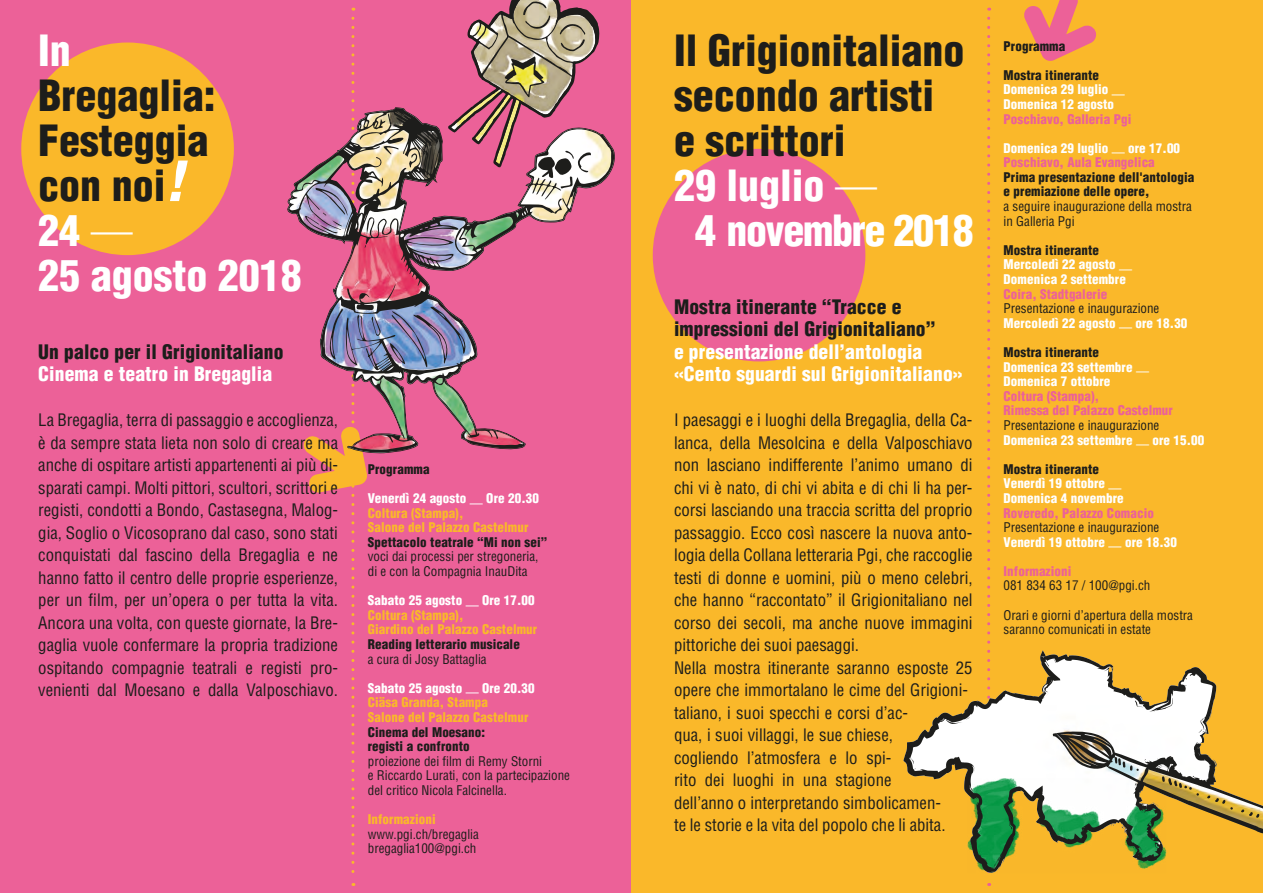
<style>
.page{position:relative;width:1263px;height:893px;background:#fff}
.page>*{position:absolute;margin:0;border:0;box-sizing:border-box;transform-origin:0 0}
.t1{font:900 condensed 42px/45px "Helvetica";color:#1d1d1b}
.t2{font:900 condensed 42px "Helvetica";letter-spacing:-.03em;color:#fff}
.t3{font:900 condensed 42px "Helvetica";color:#fff}
.t4{font:900 condensed 19.5px/22.5px "Helvetica";letter-spacing:.01em;color:#fff}
.t5{font:900 condensed 19.5px/22.5px "Helvetica";letter-spacing:.01em;color:#1d1d1b}
.t6{font:condensed 16.8px/22.5px "Helvetica";color:#1d1d1b}
.t7{font:condensed 13.05px/14.5px "Helvetica";color:#1d1d1b}
.t8{font:900 condensed 13.05px/14.5px "Helvetica";letter-spacing:.01em;color:#fff}
.t9{font:900 condensed 13.05px/14.5px "Helvetica";letter-spacing:.01em;color:#fab82a}
.t10{font:900 condensed 13.05px/14.5px "Helvetica";letter-spacing:.01em;color:#1d1d1b}
.t11{font:900 condensed 13.05px/14.5px "Helvetica";letter-spacing:.01em;color:#ec6198}
.s1{font-style:italic;font-size:54px;color:#fff}
.s2{color:#fff}
.s3{font-weight:300;color:#fff}
.s4{font-weight:400;color:#fff}
.s5{font-weight:300}
.s6{color:#1d1d1b}
.s7{font-weight:400}
.s8{color:#ec6198}
.s9{font-weight:900;color:#fff}
</style>
<div class="page">
<div style="left:0;top:0;width:631px;height:893px;background:#ec6198"></div>
<div style="left:631px;top:0;width:632px;height:893px;background:#fab82a"></div>
<div style="left:653px;top:149px;width:212px;height:212px;background:#ec6198;border-radius:50%"></div>
<div style="left:21px;top:43px;width:213px;height:212px;background:#fab82a;border-radius:50%"></div>
<svg style="left:1024px;top:0;width:72px;height:61px"></svg>
<svg style="left:309px;top:454px;width:58px;height:432px"></svg>
<img style="left:288px;top:108px;width:326px;height:345px">
<svg style="left:447px;top:0;width:154px;height:168px"></svg>
<svg style="left:987px;top:18px;width:5px;height:868px"></svg>
<svg style="left:903px;top:650px;width:360px;height:223px"></svg>
<svg style="left:1114px;top:757px;width:32px;height:14px"></svg>
<svg style="left:1162px;top:776px;width:37px;height:20px"></svg>
<svg style="left:1207px;top:795px;width:26px;height:15px"></svg>
<svg style="left:1241px;top:809px;width:18px;height:9px"></svg>
<h1 class="t2" style="left:38px;top:24px;width:34px">In</h1>
<h1 class="t1" style="left:38px;top:73px;width:265px">Bregaglia:<br>Festeggia<br>con noi<span class="s1">!<br></span><span class="s2">24</span> <span class="s3">—<br></span><span class="s2">25 agosto 2018</span></h1>
<p class="t5" style="left:38px;top:340px;width:247px">Un palco per il Grigionitaliano</p>
<p class="t4" style="left:38px;top:362px;width:235px">Cinema e teatro in Bregaglia</p>
<p class="t6" style="left:38px;top:408px;width:301px;text-align:justify">La Bregaglia, terra di passaggio e accoglienza, è da sempre stata lieta non solo di creare ma anche di ospitare artisti appartenenti ai più di&shy;sparati campi. Molti pittori, scultori, scrittori e registi, condotti a Bondo, Castasegna, Malog&shy;gia, Soglio o Vicosoprano dal caso, sono stati conquistati dal fascino della Bregaglia e ne hanno fatto il centro delle proprie esperienze, per un film, per un’opera o per tutta la vita.<br>Ancora una volta, con queste giornate, la Bre&shy;gaglia vuole confermare la propria tradizione ospitando compagnie teatrali e registi pro&shy;venienti dal Moesano e dalla Valposchiavo.</p>
<p class="t10" style="left:368px;top:462px;width:63px">Programma</p>
<p class="t9" style="left:368px;top:491px;width:173px"><span class="s2">Venerdì 24 agosto</span> <span class="s4">—</span> <span class="s2">Ore 20.30<br></span>Coltura (Stampa),<br>Salone del Palazzo Castelmur</p>
<p class="t10" style="left:368px;top:535px;width:181px">Spettacolo teatrale “Mi non sei”</p>
<p class="t7" style="left:368px;top:549px;width:172px">voci dai processi per stregoneria, di e con la Compagnia InauDita</p>
<p class="t9" style="left:368px;top:593px;width:171px"><span class="s2">Sabato 25 agosto</span> <span class="s4">—</span> <span class="s2">Ore 17.00<br></span>Coltura (Stampa),<br>Giardino del Palazzo Castelmur</p>
<p class="t10" style="left:368px;top:637px;width:154px">Reading letterario musicale</p>
<p class="t7" style="left:368px;top:651px;width:120px">a cura di Josy Battaglia</p>
<p class="t9" style="left:368px;top:680px;width:168px"><span class="s2">Sabato 25 agosto</span> <span class="s4">—</span> <span class="s2">Ore 20.30<br></span>Ciäsa Granda, Stampa<br>Salone del Palazzo Castelmur</p>
<p class="t10" style="left:368px;top:724px;width:119px">Cinema del Moesano: registi a confronto</p>
<p class="t7" style="left:368px;top:753px;width:204px">proiezione dei film di Remy Storni<br>e Riccardo Lurati, con la partecipazione del critico Nicola Falcinella.</p>
<p class="t9" style="left:368px;top:812px;width:69px">Informazioni</p>
<p class="t7" style="left:368px;top:826px;width:113px">www.pgi.ch/bregaglia bregaglia100@pgi.ch</p>
<h1 class="t1" style="left:674px;top:28px;width:292px">Il Grigionitaliano</h1>
<h1 class="t1" style="left:674px;top:73px;width:262px">secondo artisti</h1>
<h1 class="t1" style="left:674px;top:118px;width:173px">e scrittori</h1>
<h1 class="t3" style="left:674px;top:159px;width:205px">29 luglio <span class="s5">—</span></h1>
<h1 class="t2" style="left:695px;top:204px;width:280px">4 novembre 2018</h1>
<p class="t5" style="left:674px;top:295px;width:263px">Mostra itinerante “Tracce e impressioni del Grigionitaliano”</p>
<p class="t4" style="left:674px;top:340px;width:290px">e presentazione dell’antologia «Cento sguardi sul Grigionitaliano»</p>
<p class="t6" style="left:674px;top:408px;width:300px">I paesaggi e i luoghi della Bregaglia, della Ca&shy;lanca, della Mesolcina e della Valposchiavo non lasciano indifferente l’animo umano di chi vi è nato, di chi vi abita e di chi li ha per&shy;corsi lasciando una traccia scritta del proprio passaggio. Ecco così nascere la nuova anto&shy;logia della Collana letteraria Pgi, che raccoglie testi di donne e uomini, più o meno celebri, che hanno “raccontato” il Grigionitaliano nel corso dei secoli, ma anche nuove immagini pittoriche dei suoi paesaggi.<br>Nella mostra itinerante saranno esposte 25 opere che immortalano le cime del Grigioni&shy;taliano, i suoi specchi e corsi d’ac-<br>qua, i suoi villaggi, le sue chiese,<br>cogliendo l’atmosfera e lo spi-<br>rito dei luoghi in una stagione<br>dell’anno o interpretando simbolicamen-<br>te le storie e la vita del popolo che li abita.</p>
<p class="t10" style="left:1003px;top:38px;width:63px">Programma</p>
<p class="t8" style="left:1003px;top:68px;width:123px"><span class="s6">Mostra itinerante<br></span>Domenica 29 luglio <span class="s7">—<br></span>Domenica 12 agosto</p>
<p class="t11" style="left:1003px;top:111px;width:129px">Poschiavo, Galleria Pgi</p>
<p class="t8" style="left:1003px;top:140px;width:178px">Domenica 29 luglio <span class="s7">—</span> ore 17.00<br><span class="s8">Poschiavo, Aula Evangelica</span></p>
<p class="t10" style="left:1003px;top:170px;width:192px">Prima presentazione dell'antologia e premiazione delle opere,</p>
<p class="t7" style="left:1003px;top:199px;width:190px">a seguire inaugurazione della mostra in Galleria Pgi</p>
<p class="t8" style="left:1003px;top:243px;width:130px"><span class="s6">Mostra itinerante<br></span>Mercoledì 22 agosto <span class="s7">—<br></span>Domenica 2 settembre</p>
<p class="t11" style="left:1003px;top:286px;width:105px">Coira, Stadtgalerie</p>
<p class="t7" style="left:1003px;top:301px;width:185px">Presentazione e inaugurazione<br><span class="s9">Mercoledì 22 agosto</span> <span class="s2">—</span> <span class="s9">ore 18.30</span></p>
<p class="t8" style="left:1003px;top:345px;width:147px"><span class="s6">Mostra itinerante<br></span>Domenica 23 settembre <span class="s7">—<br></span>Domenica 7 ottobre</p>
<p class="t11" style="left:1003px;top:389px;width:171px">Coltura (Stampa),<br>Rimessa del Palazzo Castelmur</p>
<p class="t7" style="left:1003px;top:418px;width:202px">Presentazione e inaugurazione<br><span class="s9">Domenica 23 settembre</span> <span class="s2">—</span> <span class="s9">ore 15.00</span></p>
<p class="t8" style="left:1003px;top:461px;width:122px"><span class="s6">Mostra itinerante<br></span>Venerdì 19 ottobre <span class="s7">—<br></span>Domenica 4 novembre</p>
<p class="t11" style="left:1003px;top:505px;width:152px">Roveredo, Palazzo Comacio</p>
<p class="t7" style="left:1003px;top:520px;width:175px">Presentazione e inaugurazione<br><span class="s9">Venerdì 19 ottobre</span> <span class="s2">—</span> <span class="s9">ore 18.30</span></p>
<p class="t11" style="left:1003px;top:564px;width:69px">Informazioni</p>
<p class="t7" style="left:1003px;top:578px;width:148px">081 834 63 17 / 100@pgi.ch</p>
<p class="t7" style="left:1003px;top:607px;width:191px">Orari e giorni d’apertura della mostra saranno comunicati in estate</p>
</div>
